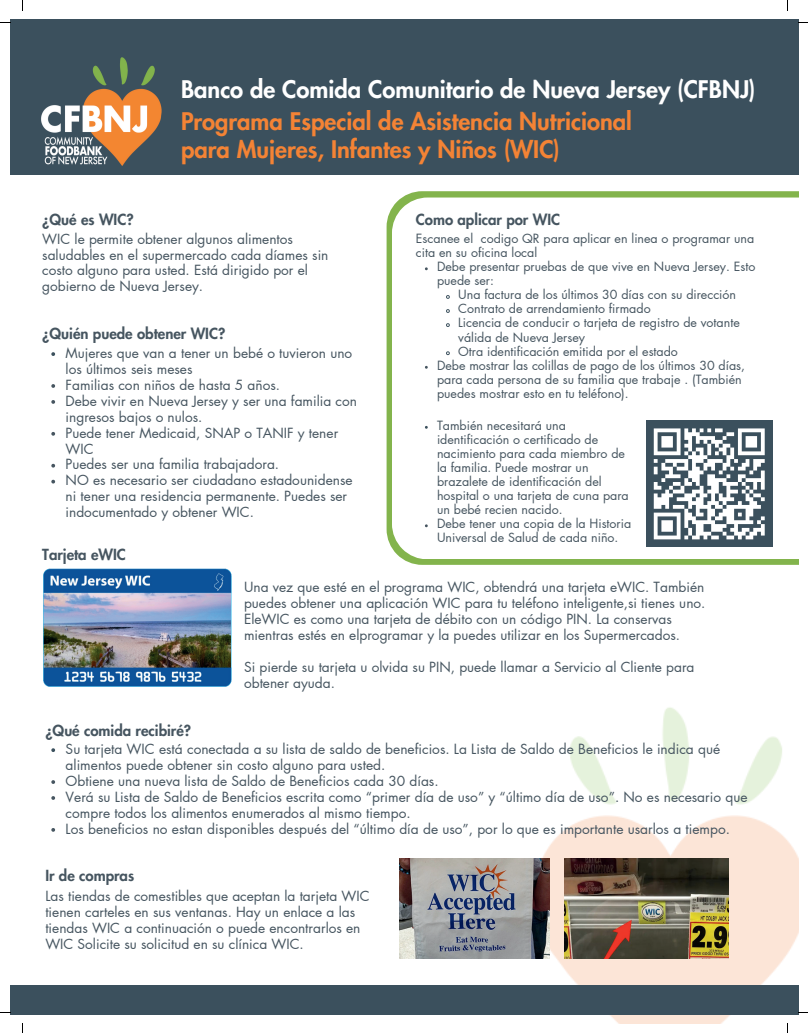
<style>
.page{position:relative;width:808px;height:1033px;background:#fff}
.page>*{position:absolute;margin:0;border:0;box-sizing:border-box;transform-origin:0 0}
.t1{font:800 23.75px/28.1px "Futura LT Pro";color:#f48335}
.t2{font:800 23.75px "Futura LT Pro";color:#fff}
.t3{font:800 15px "Futura LT Pro";color:#465560}
.t4{font:13.75px/16px "Futura LT Pro";color:#465560}
.t5{font:12.5px/14px "Futura LT Pro";color:#465560}
</style>
<div class="page">
<div style="left:10px;top:19px;width:788px;height:156px;background:#3b505d"></div>
<img style="left:43px;top:568px;width:189px;height:119px">
<img style="left:399px;top:707px;width:399px;height:316px">
<img style="left:400px;top:858px;width:150px;height:100px">
<img style="left:564px;top:858px;width:164px;height:100px">
<svg style="left:386px;top:191px;width:412px;height:374px;background:#91bc60"></svg>
<svg style="left:392px;top:197px;width:406px;height:362px"></svg>
<svg style="left:51px;top:352px;width:4px;height:4px"></svg>
<svg style="left:51px;top:384px;width:4px;height:4px"></svg>
<svg style="left:51px;top:400px;width:4px;height:4px"></svg>
<svg style="left:51px;top:432px;width:4px;height:3px"></svg>
<svg style="left:51px;top:464px;width:4px;height:3px"></svg>
<svg style="left:51px;top:480px;width:4px;height:3px"></svg>
<svg style="left:445px;top:294px;width:5px;height:5px"></svg>
<svg style="left:445px;top:308px;width:5px;height:5px"></svg>
<svg style="left:445px;top:322px;width:5px;height:6px"></svg>
<svg style="left:445px;top:350px;width:5px;height:6px"></svg>
<svg style="left:51px;top:748px;width:4px;height:4px"></svg>
<svg style="left:51px;top:780px;width:4px;height:4px"></svg>
<svg style="left:51px;top:796px;width:4px;height:3px"></svg>
<svg style="left:51px;top:828px;width:4px;height:3px"></svg>
<div style="left:10px;top:985px;width:788px;height:30px;background:#3b505d"></div>
<img style="left:41px;top:57px;width:121px;height:109px">
<div style="left:646px;top:421px;width:126px;height:126px;background:#3b505d"></div>
<svg style="left:653px;top:428px;width:112px;height:112px"></svg>
<h1 class="t2" style="left:181px;top:71px;width:576px">Banco de Comida Comunitario de Nueva Jersey (CFBNJ)</h1>
<h1 class="t1" style="left:181px;top:106px;width:452px">Programa Especial de Asistencia Nutricional para Mujeres, Infantes y Niños (WIC)</h1>
<p class="t3" style="left:42px;top:208px;width:93px">¿Qué es WIC?</p>
<p class="t4" style="left:42px;top:230px;width:288px">WIC le permite obtener algunos alimentos saludables en el supermercado cada díames sin costo alguno para usted. Está dirigido por el gobierno de Nueva Jersey.</p>
<p class="t3" style="left:42px;top:322px;width:184px">¿Quién puede obtener WIC?</p>
<p class="t4" style="left:66px;top:344px;width:293px">Mujeres que van a tener un bebé o tuvieron uno los últimos seis meses<br>Familias con niños de hasta 5 años.<br>Debe vivir en Nueva Jersey y ser una familia con ingresos bajos o nulos.<br>Puede tener Medicaid, SNAP o TANIF y tener WIC<br>Puedes ser una familia trabajadora.<br>NO es necesario ser ciudadano estadounidense ni tener una residencia permanente. Puedes ser indocumentado y obtener WIC.</p>
<p class="t3" style="left:42px;top:543px;width:85px">Tarjeta eWIC</p>
<p class="t3" style="left:416px;top:208px;width:146px">Como aplicar por WIC</p>
<p class="t5" style="left:416px;top:231px;width:340px">Escanee el codigo QR para aplicar en linea o programar una cita en su oficina local</p>
<p class="t5" style="left:437px;top:259px;width:320px">Debe presentar pruebas de que vive en Nueva Jersey. Esto</p>
<p class="t5" style="left:437px;top:273px;width:58px">puede ser:</p>
<p class="t5" style="left:458px;top:287px;width:279px">Una factura de los últimos 30 días con su dirección</p>
<p class="t5" style="left:458px;top:301px;width:194px">Contrato de arrendamiento firmado</p>
<p class="t5" style="left:458px;top:316px;width:283px">Licencia de conducir o tarjeta de registro de votante</p>
<p class="t5" style="left:458px;top:330px;width:128px">válida de Nueva Jersey</p>
<p class="t5" style="left:458px;top:344px;width:221px">Otra identificación emitida por el estado</p>
<p class="t5" style="left:437px;top:358px;width:309px">Debe mostrar las colillas de pago de los últimos 30 días,</p>
<p class="t5" style="left:437px;top:372px;width:306px">para cada persona de su familia que trabaje . (También</p>
<p class="t5" style="left:437px;top:386px;width:193px">puedes mostrar esto en tu teléfono).</p>
<p class="t5" style="left:437px;top:418px;width:196px">También necesitará una identificación o certificado de nacimiento para cada miembro de la familia. Puede mostrar un brazalete de identificación del hospital o una tarjeta de cuna para un bebé recien nacido.<br>Debe tener una copia de la Historia<br>Universal de Salud de cada niño.</p>
<p class="t4" style="left:244px;top:579px;width:463px">Una vez que esté en el programa WIC, obtendrá una tarjeta eWIC. También puedes obtener una aplicación WIC para tu teléfono inteligente,si tienes uno.<br>EleWIC es como una tarjeta de débito con un código PIN. La conservas mientras estés en elprogramar y la puedes utilizar en los Supermercados.</p>
<p class="t4" style="left:244px;top:658px;width:452px">Si pierde su tarjeta u olvida su PIN, puede llamar a Servicio al Cliente para obtener ayuda.</p>
<p class="t3" style="left:45px;top:718px;width:147px">¿Qué comida recibiré?</p>
<p class="t4" style="left:66px;top:740px;width:683px">Su tarjeta WIC está conectada a su lista de saldo de beneficios. La Lista de Saldo de Beneficios le indica qué alimentos puede obtener sin costo alguno para usted.<br>Obtiene una nueva lista de Saldo de Beneficios cada 30 días.<br>Verá su Lista de Saldo de Beneficios escrita como “primer día de uso” y “último día de uso”. No es necesario que compre todos los alimentos enumerados al mismo tiempo.<br>Los beneficios no estan disponibles después del “último día de uso”, por lo que es importante usarlos a tiempo.</p>
<p class="t3" style="left:45px;top:864px;width:90px">Ir de compras</p>
<p class="t4" style="left:45px;top:887px;width:326px">Las tiendas de comestibles que aceptan la tarjeta WIC tienen carteles en sus ventanas. Hay un enlace a las tiendas WIC a continuación o puede encontrarlos en WIC Solicite su solicitud en su clínica WIC.</p>
</div>
